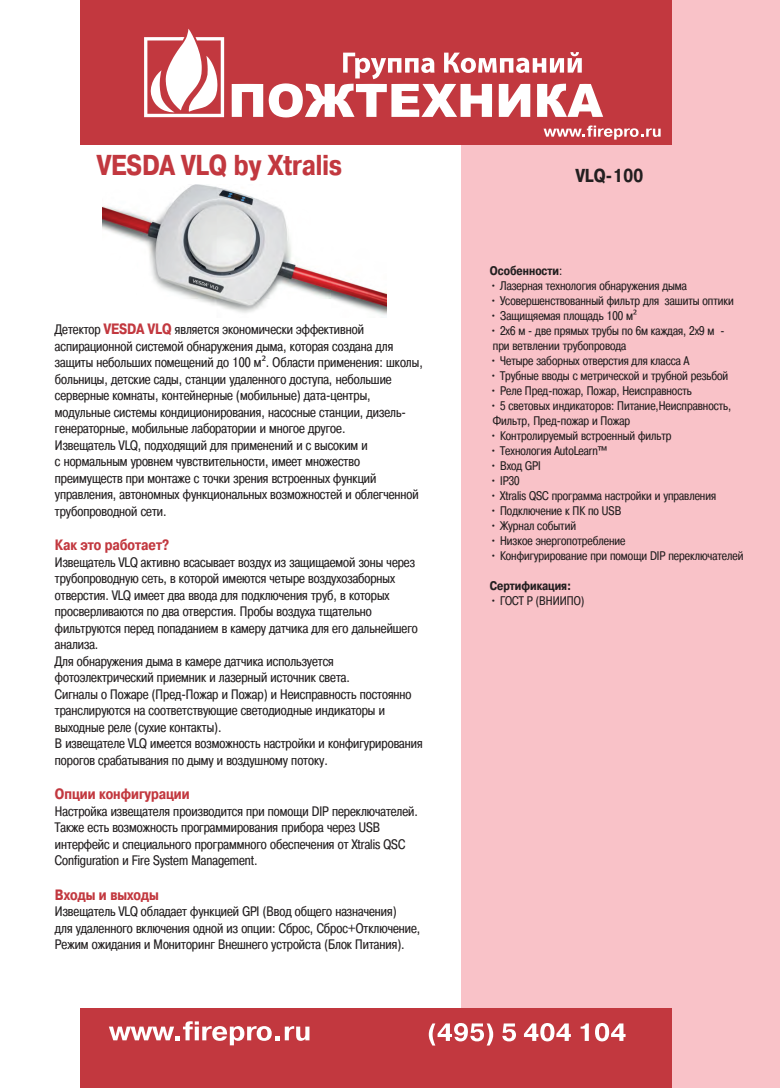
<style>
.page{position:relative;width:780px;height:1088px;background:#fff}
.page>*{position:absolute;margin:0;border:0;box-sizing:border-box;transform-origin:0 0}
.t1{font:700 28.75px "Pragmatica Cond C";color:#c2383f}
.t2{font:700 18.75px "Pragmatica Cond C";color:#231f20}
.t3{font:700 15px "Pragmatica Cond C";color:#c2383f}
.t4{font:13.75px/16.5px "Pragmatica Cond C";color:#231f20}
.t5{font:12.5px/15px "Pragmatica Cond C";color:#231f20}
.t6{font:700 12.5px "Pragmatica Cond C";color:#231f20}
.s1{font-weight:700;font-size:15px;color:#c2383f}
.s2{font-family:"Myriad Pro"}
.s3{font-weight:400}
</style>
<div class="page">
<div style="left:461px;top:0;width:319px;height:1088px;background:#f9c2c8"></div>
<div style="left:80px;top:0;width:591px;height:144px;background:#c2383f"></div>
<div style="left:80px;top:1008px;width:591px;height:80px;background:#c2383f"></div>
<svg style="left:144px;top:29px;width:81px;height:88px"></svg>
<svg style="left:231px;top:52px;width:372px;height:66px"></svg>
<svg style="left:109px;top:1021px;width:200px;height:24px"></svg>
<svg style="left:429px;top:1023px;width:64px;height:22px"></svg>
<svg style="left:502px;top:1023px;width:14px;height:18px"></svg>
<svg style="left:524px;top:1023px;width:47px;height:18px"></svg>
<svg style="left:580px;top:1023px;width:8px;height:18px"></svg>
<svg style="left:595px;top:1023px;width:30px;height:18px"></svg>
<svg style="left:543px;top:125px;width:117px;height:15px"></svg>
<img style="left:103px;top:184px;width:283px;height:132px">
<h1 class="t1" style="left:97px;top:149px;width:246px">VESDA VLQ by Xtralis</h1>
<p class="t4" style="left:55px;top:321px;width:369px">Детектор <span class="s1">VESDA VLQ</span> является экономически эффективной аспирационной системой обнаружения дыма, которая создана для защиты небольших помещений до 100 м<span class="s2">²</span>. Области применения: школы, больницы, детские сады, станции удаленного доступа, небольшие серверные комнаты, контейнерные (мобильные) дата-центры, модульные системы кондиционирования, насосные станции, дизель&shy;генераторные, мобильные лаборатории и многое другое.<br>Извещатель VLQ, подходящий для применений и с высоким и<br>с нормальным уровнем чувствительности, имеет множество преимуществ при монтаже с точки зрения встроенных функций управления, автономных функциональных возможностей и облегченной трубопроводной сети.</p>
<p class="t3" style="left:55px;top:537px;width:116px">Как это работает?</p>
<p class="t4" style="left:55px;top:554px;width:369px">Извещатель VLQ активно всасывает воздух из защищаемой зоны через трубопроводную сеть, в которой имеются четыре воздухозаборных отверстия. VLQ имеет два ввода для подключения труб, в которых просверливаются по два отверстия. Пробы воздуха тщательно фильтруются перед попаданием в камеру датчика для его дальнейшего анализа.<br>Для обнаружения дыма в камере датчика используется фотоэлектрический приемник и лазерный источник света.<br>Сигналы о Пожаре (Пред-Пожар и Пожар) и Неисправность постоянно транслируются на соответствующие светодиодные индикаторы и выходные реле (сухие контакты).<br>В извещателе VLQ имеется возможность настройки и конфигурирования порогов срабатывания по дыму и воздушному потоку.</p>
<p class="t3" style="left:55px;top:786px;width:136px">Опции конфигурации</p>
<p class="t4" style="left:55px;top:803px;width:364px">Настройка извещателя производится при помощи DIP переключателей.<br>Также есть возможность программирования прибора через USB интерфейс и специального программного обеспечения от Xtralis QSC Configuration и Fire System Management.</p>
<p class="t3" style="left:55px;top:886px;width:105px">Входы и выходы</p>
<p class="t4" style="left:55px;top:903px;width:367px">Извещатель VLQ обладает функцией GPI (Ввод общего назначения)<br>для удаленного включения одной из опции: Сброс, Сброс+Отключение,<br>Режим ожидания и Мониторинг Внешнего устройста (Блок Питания).</p>
<h2 class="t2" style="left:576px;top:165px;width:69px">VLQ-100</h2>
<p class="t6" style="left:490px;top:263px;width:74px">Особенности<span class="s3">:</span></p>
<p class="t5" style="left:490px;top:278px;width:198px">• Лазерная технология обнаружения дыма</p>
<p class="t5" style="left:490px;top:293px;width:245px">• Усовершенствованный фильтр для зашиты оптики</p>
<p class="t5" style="left:490px;top:308px;width:149px">• Защищяемая площадь 100 м<span class="s2">²</span></p>
<p class="t5" style="left:490px;top:323px;width:236px">• 2х6 м - две прямых трубы по 6м каждая, 2х9 м - при ветвлении трубопровода</p>
<p class="t5" style="left:490px;top:353px;width:201px">• Четыре заборных отверстия для класса А</p>
<p class="t5" style="left:490px;top:368px;width:240px">• Трубные вводы с метрической и трубной резьбой</p>
<p class="t5" style="left:490px;top:383px;width:203px">• Реле Пред-пожар, Пожар, Неисправность</p>
<p class="t5" style="left:490px;top:398px;width:243px">• 5 световых индикаторов: Питание,Неисправность,<br>Фильтр, Пред-пожар и Пожар</p>
<p class="t5" style="left:490px;top:428px;width:183px">• Контролируемый встроенный фильтр</p>
<p class="t5" style="left:490px;top:443px;width:119px">• Технология AutoLearn™</p>
<p class="t5" style="left:490px;top:458px;width:52px">• Вход GPI</p>
<p class="t5" style="left:490px;top:473px;width:31px">• IP30</p>
<p class="t5" style="left:490px;top:488px;width:228px">• Xtralis QSC программа настройки и управления</p>
<p class="t5" style="left:490px;top:503px;width:133px">• Подключение к ПК по USB</p>
<p class="t5" style="left:490px;top:518px;width:88px">• Журнал событий</p>
<p class="t5" style="left:490px;top:533px;width:137px">• Низкое энергопотребление</p>
<p class="t5" style="left:490px;top:548px;width:255px">• Конфигурирование при помощи DIP переключателей</p>
<p class="t6" style="left:490px;top:578px;width:83px">Сертификация:</p>
<p class="t5" style="left:490px;top:593px;width:96px">• ГОСТ Р (ВНИИПО)</p>
</div>
